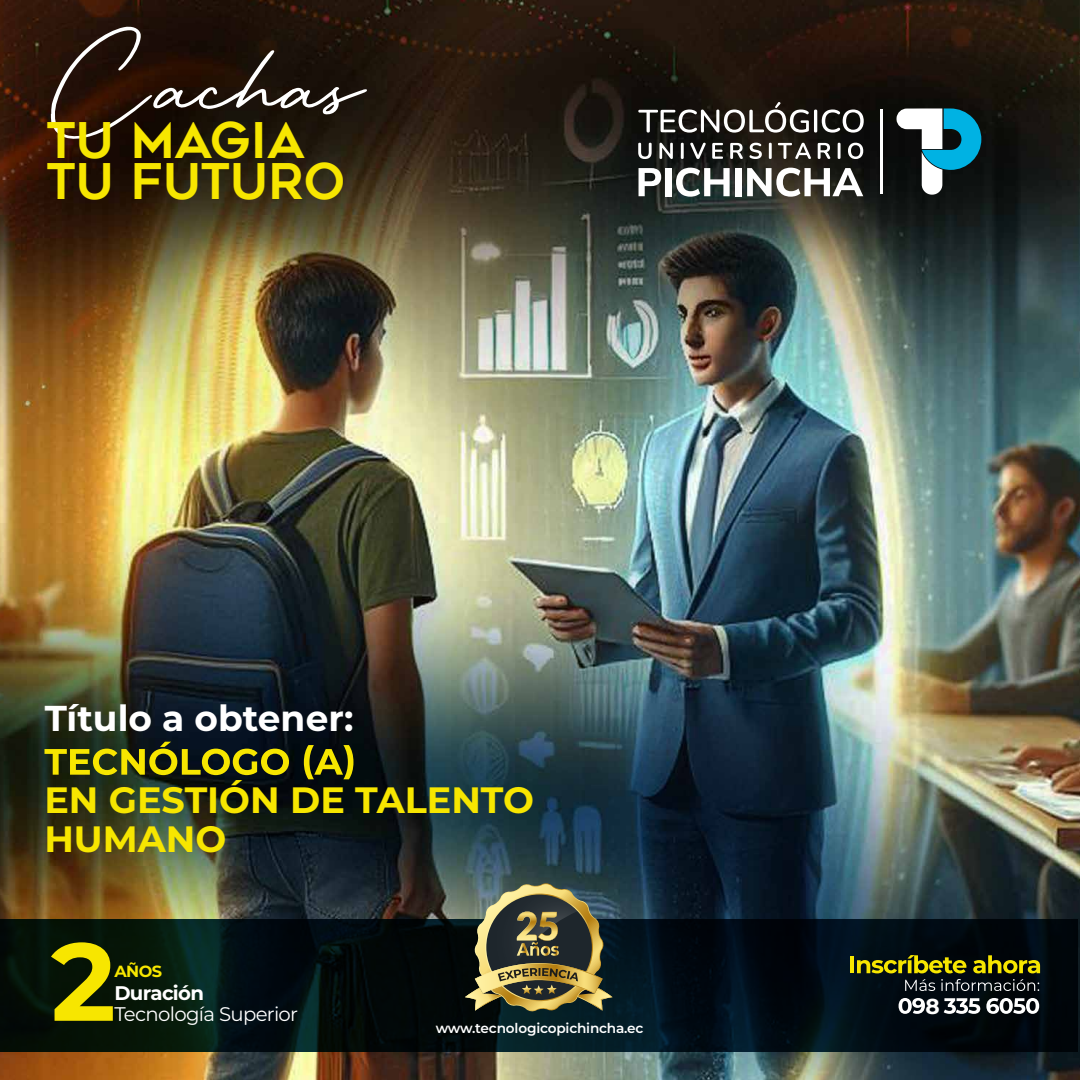
<style>
.page{position:relative;width:1080px;height:1080px;background:#fff}
.page>*{position:absolute;margin:0;border:0;box-sizing:border-box;transform-origin:0 0}
.t1{font:169.9px "Retro Signature";letter-spacing:.015em;color:#fff}
.t2{font:700 110.2px "Montserrat";color:#f7e600}
.t3{font:49px "Geometos";color:#f7e600}
.t4{font:700 36.6px/38.7px "Montserrat";color:#f7e600}
.t5{font:700 35.9px "Montserrat";color:#fff}
.t6{font:700 21.6px "Montserrat";color:#fff}
.t7{font:19.7px "Montserrat";letter-spacing:-.035em;color:#fff}
.t8{font:700 19.7px "Montserrat";letter-spacing:-.035em;color:#fff}
.t9{font:700 16.2px "Montserrat";color:#f7e600}
.t10{font:600 13.7px "Montserrat";letter-spacing:-.015em;color:#fff}
</style>
<div class="page">
<img style="left:0;top:0;width:1080px;height:1080px">
<svg style="left:0;top:919px;width:1078px;height:132px;background:#020f11"></svg>
<svg style="left:45px;top:742px;width:308px;height:37px;background:#56580f"></svg>
<hr style="left:881px;top:109px;width:2px;height:85px;background:#fff">
<svg style="left:638px;top:143px;width:14px;height:16px"></svg>
<svg style="left:659px;top:143px;width:14px;height:16px"></svg>
<svg style="left:681px;top:143px;width:3px;height:16px"></svg>
<svg style="left:690px;top:143px;width:16px;height:16px"></svg>
<svg style="left:712px;top:143px;width:11px;height:16px"></svg>
<svg style="left:730px;top:143px;width:13px;height:16px"></svg>
<svg style="left:749px;top:143px;width:13px;height:16px"></svg>
<svg style="left:769px;top:143px;width:3px;height:16px"></svg>
<svg style="left:778px;top:143px;width:33px;height:16px"></svg>
<svg style="left:818px;top:143px;width:12px;height:16px"></svg>
<svg style="left:838px;top:143px;width:3px;height:16px"></svg>
<svg style="left:848px;top:143px;width:15px;height:16px"></svg>
<svg style="left:638px;top:102px;width:226px;height:31px"></svg>
<svg style="left:639px;top:168px;width:22px;height:28px"></svg>
<div style="left:665px;top:168px;width:6px;height:28px;background:#fff"></div>
<svg style="left:676px;top:168px;width:54px;height:29px"></svg>
<div style="left:735px;top:168px;width:6px;height:28px;background:#fff"></div>
<svg style="left:747px;top:168px;width:116px;height:29px"></svg>
<svg style="left:897px;top:108px;width:84px;height:87px"></svg>
<svg style="left:465px;top:883px;width:148px;height:129px;background:#696646"></svg>
<svg style="left:905px;top:979px;width:30px;height:12px"></svg>
<svg style="left:941px;top:979px;width:98px;height:12px"></svg>
<hr style="left:850px;top:956px;width:4px;height:17px;background:#f7e600">
<svg style="left:857px;top:955px;width:109px;height:18px;background:#6d6b09"></svg>
<svg style="left:973px;top:955px;width:67px;height:18px"></svg>
<svg style="left:899px;top:998px;width:26px;height:16px"></svg>
<svg style="left:944px;top:998px;width:36px;height:16px"></svg>
<svg style="left:986px;top:998px;width:53px;height:16px"></svg>
<h1 class="t1" style="left:47px;top:-14px;width:318px">Cachas</h1>
<h3 class="t3" style="left:45px;top:153px;width:302px">TU FUTURO</h3>
<h3 class="t3" style="left:45px;top:113px;width:261px">TU MAGIA</h3>
<h3 class="t5" style="left:45px;top:693px;width:310px">Título a obtener:</h3>
<h3 class="t4" style="left:44px;top:779px;width:491px">EN GESTIÓN DE TALENTO<br>HUMANO</h3>
<h2 class="t2" style="left:51px;top:902px;width:66px">2</h2>
<p class="t9" style="left:114px;top:959px;width:49px">AÑOS</p>
<h3 class="t7" style="left:114px;top:1000px;width:185px">Tecnología Superior</h3>
<h3 class="t8" style="left:114px;top:979px;width:91px">Duración</h3>
<p class="t10" style="left:436px;top:1019px;width:209px">www.tecnologicopichincha.ec</p>
<h3 class="t6" style="left:925px;top:990px;width:16px">8</h3>
</div>
